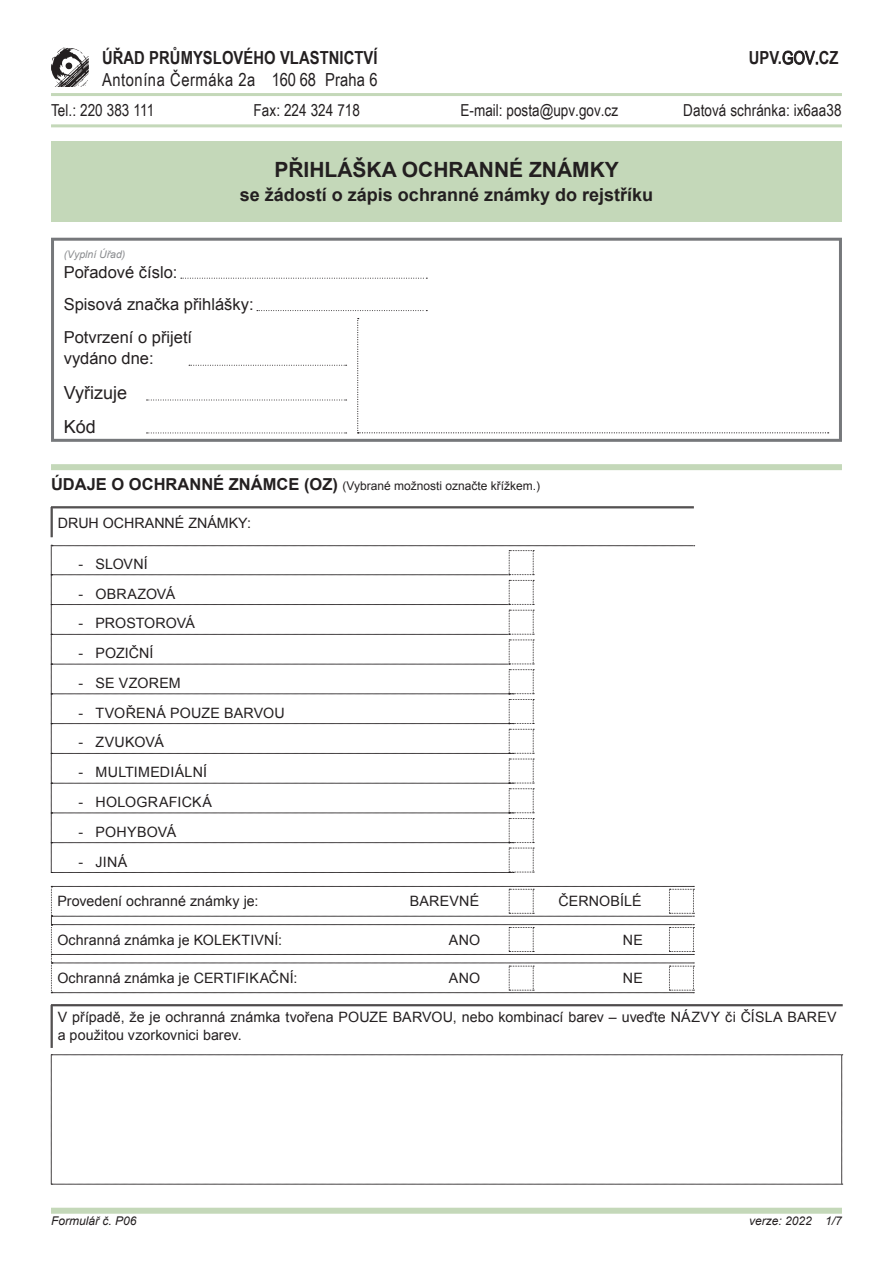
<style>
.page{position:relative;width:893px;height:1263px;background:#fff}
.page>*{position:absolute;margin:0;border:0;box-sizing:border-box;transform-origin:0 0}
.t1{font:700 21px "Arial";color:#231f20}
.t2{font:700 18px "Arial";color:#231f20}
.t3{font:700 18px "Arial Narrow";letter-spacing:.005em;color:#231f20}
.t4{font:18px "Arial Narrow";letter-spacing:.03em;color:#231f20}
.t5{font:18px/34.3px "Arial";color:#231f20}
.t6{font:16.5px "Arial Narrow";letter-spacing:.005em;color:#231f20}
.t7{font:16.5px/32.4px "Arial";color:#231f20}
.t8{font:14.25px "Arial";letter-spacing:.005em;color:#231f20}
.t9{font:14.25px "Arial";letter-spacing:.025em;color:#231f20}
.t10{font:14.25px "Arial";letter-spacing:.09em;color:#231f20}
.t11{font:12px "Arial";color:#231f20}
.t12{font:italic 12px "Arial";color:#231f20}
.t13{font:italic 10.5px "Arial";color:#8a8c8f}
.s1{font-weight:400}
.s2{font-weight:700;font-size:16.5px}
</style>
<div class="page">
<div style="left:51px;top:141px;width:791px;height:81px;background:#c4d8b9"></div>
<hr style="left:51px;top:93px;width:791px;height:3px;background:#c4d8b9">
<hr style="left:51px;top:124px;width:791px;height:3px;background:#c4d8b9">
<div style="left:51px;top:238px;width:791px;height:204px;border:3px solid #76787b"></div>
<svg style="left:257px;top:310px;width:170px;height:1px"></svg>
<svg style="left:189px;top:365px;width:158px;height:1px"></svg>
<svg style="left:181px;top:278px;width:246px;height:1px"></svg>
<svg style="left:147px;top:400px;width:200px;height:1px"></svg>
<svg style="left:147px;top:433px;width:200px;height:1px"></svg>
<svg style="left:357px;top:318px;width:472px;height:115px"></svg>
<hr style="left:52px;top:507px;width:642px;height:1px;background:#231f20">
<hr style="left:51px;top:507px;width:1px;height:30px;background:#231f20">
<svg style="left:52px;top:508px;width:1px;height:29px"></svg>
<svg style="left:51px;top:47px;width:38px;height:40px"></svg>
<hr style="left:51px;top:1004px;width:792px;height:1px;background:#231f20">
<hr style="left:52px;top:1005px;width:791px;height:1px;background:#231f20">
<hr style="left:51px;top:1005px;width:1px;height:43px;background:#231f20">
<hr style="left:52px;top:1006px;width:1px;height:42px;background:#231f20">
<div style="left:51px;top:1208px;width:791px;height:6px;background:#c4d8b9"></div>
<div style="left:51px;top:464px;width:791px;height:6px;background:#c4d8b9"></div>
<svg style="left:51px;top:1054px;width:792px;height:131px"></svg>
<svg style="left:51px;top:545px;width:644px;height:328px"></svg>
<svg style="left:51px;top:886px;width:643px;height:107px"></svg>
<p class="t3" style="left:102px;top:47px;width:277px">ÚŘAD PRŮMYSLOVÉHO VLASTNICTVÍ</p>
<p class="t3" style="left:749px;top:47px;width:91px">uPV.<span class="s1">GOV.</span>Cz</p>
<p class="t4" style="left:102px;top:66px;width:277px">Antonína Čermáka 2a 160 68 Praha 6</p>
<p class="t6" style="left:51px;top:98px;width:105px">Tel.: 220 383 111</p>
<p class="t6" style="left:254px;top:98px;width:108px">Fax: 224 324 718</p>
<p class="t6" style="left:461px;top:98px;width:159px">E-mail: posta@upv.gov.cz</p>
<p class="t6" style="left:683px;top:98px;width:160px">Datová schránka: ix6aa38</p>
<h1 class="t1" style="left:274px;top:155px;width:346px">PŘIHLÁŠKA OCHRANNÉ ZNÁMKY</h1>
<p class="t2" style="left:240px;top:182px;width:415px">se žádostí o zápis ochranné známky do rejstříku</p>
<p class="t13" style="left:64px;top:248px;width:63px">(Vyplní Úřad)</p>
<p class="t7" style="left:64px;top:256px;width:191px">Pořadové číslo:<br>Spisová značka přihlášky:<br>Potvrzení o přijetí</p>
<p class="t7" style="left:64px;top:343px;width:91px">vydáno dne:</p>
<p class="t5" style="left:64px;top:375px;width:65px">Vyřizuje<br>Kód</p>
<p class="t11" style="left:51px;top:478px;width:491px"><span class="s2">ÚDAJE O OCHRANNÉ ZNÁMCE (OZ)</span> (Vybrané možnosti označte křížkem.)</p>
<p class="t8" style="left:58px;top:513px;width:195px">Druh ochranné známky:</p>
<p class="t8" style="left:78px;top:554px;width:71px">- s LOVNÍ</p>
<p class="t8" style="left:78px;top:584px;width:49px">- OBRAZO</p>
<p class="t8" style="left:157px;top:584px;width:20px">VÁ</p>
<p class="t8" style="left:78px;top:614px;width:78px">- PROSTORO</p>
<p class="t8" style="left:177px;top:614px;width:20px">VÁ</p>
<p class="t8" style="left:78px;top:644px;width:75px">- Poziční</p>
<p class="t8" style="left:79px;top:673px;width:104px">- se vzorem</p>
<p class="t8" style="left:79px;top:703px;width:17px">- tv</p>
<p class="t8" style="left:114px;top:703px;width:172px">ořená pouze barvou</p>
<p class="t10" style="left:78px;top:733px;width:85px">- zvuková</p>
<p class="t9" style="left:79px;top:763px;width:129px">- multimediální</p>
<p class="t9" style="left:79px;top:793px;width:135px">- hologrAFICKÁ</p>
<p class="t8" style="left:79px;top:822px;width:98px">- pohybová</p>
<p class="t8" style="left:79px;top:852px;width:49px">- Jiná</p>
<p class="t8" style="left:57px;top:892px;width:203px">Provedení ochranné známky je:</p>
<p class="t8" style="left:410px;top:892px;width:21px">BARE</p>
<p class="t8" style="left:450px;top:892px;width:14px">VNÉČERNO</p>
<p class="t8" style="left:611px;top:892px;width:31px">BÍLÉ</p>
<p class="t8" style="left:57px;top:930px;width:226px">Ochranná známka je KOLEKTIVN Í:</p>
<p class="t8" style="left:449px;top:930px;width:6px">ANONE</p>
<p class="t8" style="left:57px;top:969px;width:148px">Ochranná známka je CER</p>
<p class="t8" style="left:224px;top:969px;width:47px">TIFIKAČN</p>
<p class="t8" style="left:290px;top:969px;width:9px">Í:</p>
<p class="t8" style="left:449px;top:969px;width:6px">ANONE</p>
<p class="t8" style="left:58px;top:1007px;width:301px">V případě, že je ochranná známka tvořena POUZE</p>
<p class="t8" style="left:393px;top:1007px;width:289px">BARVOU , nebo kombinací barev – uveďte NÁZ</p>
<p class="t8" style="left:701px;top:1007px;width:108px">VY či ČÍSLA BARE</p>
<p class="t8" style="left:827px;top:1007px;width:11px">V</p>
<p class="t8" style="left:58px;top:1025px;width:186px">a použitou vzorkovnici barev.</p>
<p class="t12" style="left:51px;top:1213px;width:87px">Formulář č. P06</p>
<p class="t12" style="left:749px;top:1213px;width:94px">verze: 2022 1/7</p>
</div>
